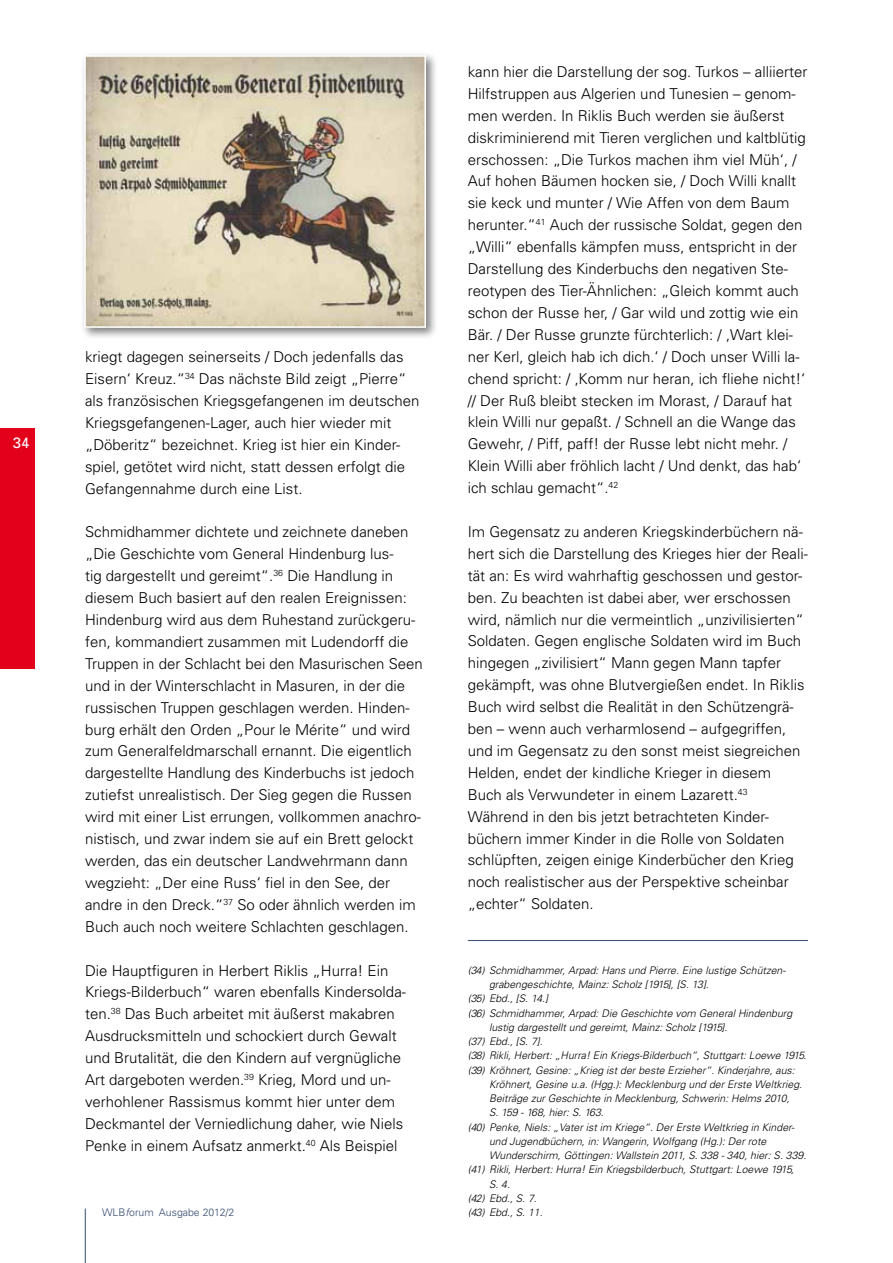
<style>
.page{position:relative;width:893px;height:1263px;background:#fff}
.page>*{position:absolute;margin:0;border:0;box-sizing:border-box;transform-origin:0 0}
.t1{font:300 15px/21.9px "Univers";color:#000}
.t2{font:15px "Univers";color:#fff}
.t3{font:italic 300 10.5px "Univers";color:#000}
.t4{font:300 10.5px "Univers";color:#364a72}
.s1{font-style:italic}
</style>
<div class="page">
<hr style="left:85px;top:1208px;width:1px;height:55px;background:#364a72">
<div style="left:0;top:428px;width:34px;height:240px;background:#e2001a"></div>
<hr style="left:468px;top:940px;width:340px;height:1px;background:#364a72">
<div style="left:80px;top:51px;width:358px;height:289px;background:#000;opacity:.5"></div>
<img style="left:87px;top:58px;width:336px;height:267px">
<div style="left:84px;top:55px;width:342px;height:273px;border:2px solid #fff"></div>
<p class="t2" style="left:13px;top:434px;width:18px">34</p>
<p class="t1" style="left:85px;top:346px;width:336px">kriegt dagegen seinerseits / Doch jedenfalls das Eisern‘ Kreuz.“<sup>34</sup> Das nächste Bild zeigt „Pierre“ als französischen Kriegsgefangenen im deutschen Kriegsgefangenen-Lager, auch hier wieder mit „Döberitz“ bezeichnet. Krieg ist hier ein Kinder&shy;spiel, getötet wird nicht, statt dessen erfolgt die Gefangennahme durch eine List.</p>
<p class="t1" style="left:85px;top:521px;width:339px">Schmidhammer dichtete und zeichnete daneben „Die Geschichte vom General Hindenburg lus-<br>tig dargestellt und gereimt“.<sup>36</sup> Die Handlung in diesem Buch basiert auf den realen Ereignissen:<br>Hindenburg wird aus dem Ruhestand zurückgeru&shy;fen, kommandiert zusammen mit Ludendorff die Truppen in der Schlacht bei den Masurischen Seen und in der Winterschlacht in Masuren, in der die russischen Truppen geschlagen werden. Hinden&shy;burg erhält den Orden „Pour le Mérite“ und wird zum Generalfeldmarschall ernannt. Die eigentlich dargestellte Handlung des Kinderbuchs ist jedoch zutiefst unrealistisch. Der Sieg gegen die Russen wird mit einer List errungen, vollkommen anachro&shy;nistisch, und zwar indem sie auf ein Brett gelockt werden, das ein deutscher Landwehrmann dann wegzieht: „Der eine Russ‘ fiel in den See, der andre in den Dreck.“<sup>37</sup> So oder ähnlich werden im Buch auch noch weitere Schlachten geschlagen.</p>
<p class="t1" style="left:85px;top:959px;width:322px">Die Hauptfiguren in Herbert Riklis „Hurra! Ein Kriegs-Bilderbuch“ waren ebenfalls Kindersolda&shy;ten.<sup>38</sup> Das Buch arbeitet mit äußerst makabren Ausdrucksmitteln und schockiert durch Gewalt und Brutalität, die den Kindern auf vergnügliche Art dargeboten werden.<sup>39</sup> Krieg, Mord und un&shy;verhohlener Rassismus kommt hier unter dem Deckmantel der Verniedlichung daher, wie Niels Penke in einem Aufsatz anmerkt.<sup>40</sup> Als Beispiel</p>
<p class="t4" style="left:102px;top:1206px;width:134px">WLB<span class="s1">f</span>orum Ausgabe 2012/2</p>
<p class="t1" style="left:468px;top:60px;width:341px">kann hier die Darstellung der sog. Turkos – alliierter Hilfstruppen aus Algerien und Tunesien – genom&shy;men werden. In Riklis Buch werden sie äußerst diskriminierend mit Tieren verglichen und kaltblütig erschossen: „Die Turkos machen ihm viel Müh‘, / Auf hohen Bäumen hocken sie, / Doch Willi knallt sie keck und munter / Wie Affen von dem Baum herunter.“<sup>41</sup> Auch der russische Soldat, gegen den „Willi“ ebenfalls kämpfen muss, entspricht in der Darstellung des Kinderbuchs den negativen Ste&shy;reotypen des Tier-Ähnlichen: „Gleich kommt auch schon der Russe her, / Gar wild und zottig wie ein Bär. / Der Russe grunzte fürchterlich: / ‚Wart klei&shy;ner Kerl, gleich hab ich dich.‘ / Doch unser Willi la&shy;chend spricht: / ‚Komm nur heran, ich fliehe nicht!‘ // Der Ruß bleibt stecken im Morast, / Darauf hat klein Willi nur gepaßt. / Schnell an die Wange das Gewehr, / Piff, paff! der Russe lebt nicht mehr. / Klein Willi aber fröhlich lacht / Und denkt, das hab‘ ich schlau gemacht“.<sup>42</sup></p>
<p class="t1" style="left:468px;top:520px;width:342px">Im Gegensatz zu anderen Kriegskinderbüchern nä&shy;hert sich die Darstellung des Krieges hier der Reali&shy;tät an: Es wird wahrhaftig geschossen und gestor&shy;ben. Zu beachten ist dabei aber, wer erschossen wird, nämlich nur die vermeintlich „unzivilisierten“ Soldaten. Gegen englische Soldaten wird im Buch hingegen „zivilisiert“ Mann gegen Mann tapfer gekämpft, was ohne Blutvergießen endet. In Riklis Buch wird selbst die Realität in den Schützengrä&shy;ben – wenn auch verharmlosend – aufgegriffen, und im Gegensatz zu den sonst meist siegreichen Helden, endet der kindliche Krieger in diesem Buch als Verwundeter in einem Lazarett.<sup>43<br></sup>Während in den bis jetzt betrachteten Kinder&shy;büchern immer Kinder in die Rolle von Soldaten schlüpften, zeigen einige Kinderbücher den Krieg noch realistischer aus der Perspektive scheinbar „echter“ Soldaten.</p>
<p class="t3" style="left:468px;top:964px;width:320px">(34) Schmidhammer, Arpad: Hans und Pierre. Eine lustige Schützen-</p>
<p class="t3" style="left:489px;top:978px;width:221px">grabengeschichte, Mainz: Scholz [1915], [S. 13].</p>
<p class="t3" style="left:468px;top:992px;width:82px">(35) Ebd., [S. 14.]</p>
<p class="t3" style="left:468px;top:1006px;width:326px">(36) Schmidhammer, Arpad: Die Geschichte vom General Hindenburg</p>
<p class="t3" style="left:489px;top:1021px;width:240px">lustig dargestellt und gereimt, Mainz: Scholz [1915].</p>
<p class="t3" style="left:468px;top:1035px;width:76px">(37) Ebd., [S. 7].</p>
<p class="t3" style="left:468px;top:1049px;width:340px">(38) Rikli, Herbert: „Hurra! Ein Kriegs-Bilderbuch“, Stuttgart: Loewe 1915.</p>
<p class="t3" style="left:468px;top:1063px;width:329px">(39) Kröhnert, Gesine: „Krieg ist der beste Erzieher“. Kinderjahre, aus:</p>
<p class="t3" style="left:489px;top:1078px;width:315px">Kröhnert, Gesine u.a. (Hgg.): Mecklenburg und der Erste Weltkrieg.</p>
<p class="t3" style="left:489px;top:1092px;width:302px">Beiträge zur Geschichte in Mecklenburg, Schwerin: Helms 2010,</p>
<p class="t3" style="left:489px;top:1106px;width:116px">S. 159 - 168, hier: S. 163.</p>
<p class="t3" style="left:468px;top:1120px;width:328px">(40) Penke, Niels: „Vater ist im Kriege“. Der Erste Weltkrieg in Kinder-</p>
<p class="t3" style="left:489px;top:1135px;width:279px">und Jugendbüchern, in: Wangerin, Wolfgang (Hg.): Der rote</p>
<p class="t3" style="left:489px;top:1149px;width:319px">Wunderschirm, Göttingen: Wallstein 2011, S. 338 - 340, hier: S. 339.</p>
<p class="t3" style="left:468px;top:1163px;width:328px">(41) Rikli, Herbert: Hurra! Ein Kriegsbilderbuch, Stuttgart: Loewe 1915,</p>
<p class="t3" style="left:489px;top:1177px;width:23px">S. 4.</p>
<p class="t3" style="left:468px;top:1192px;width:71px">(42) Ebd., S. 7.</p>
<p class="t3" style="left:468px;top:1206px;width:76px">(43) Ebd., S. 11.</p>
</div>
